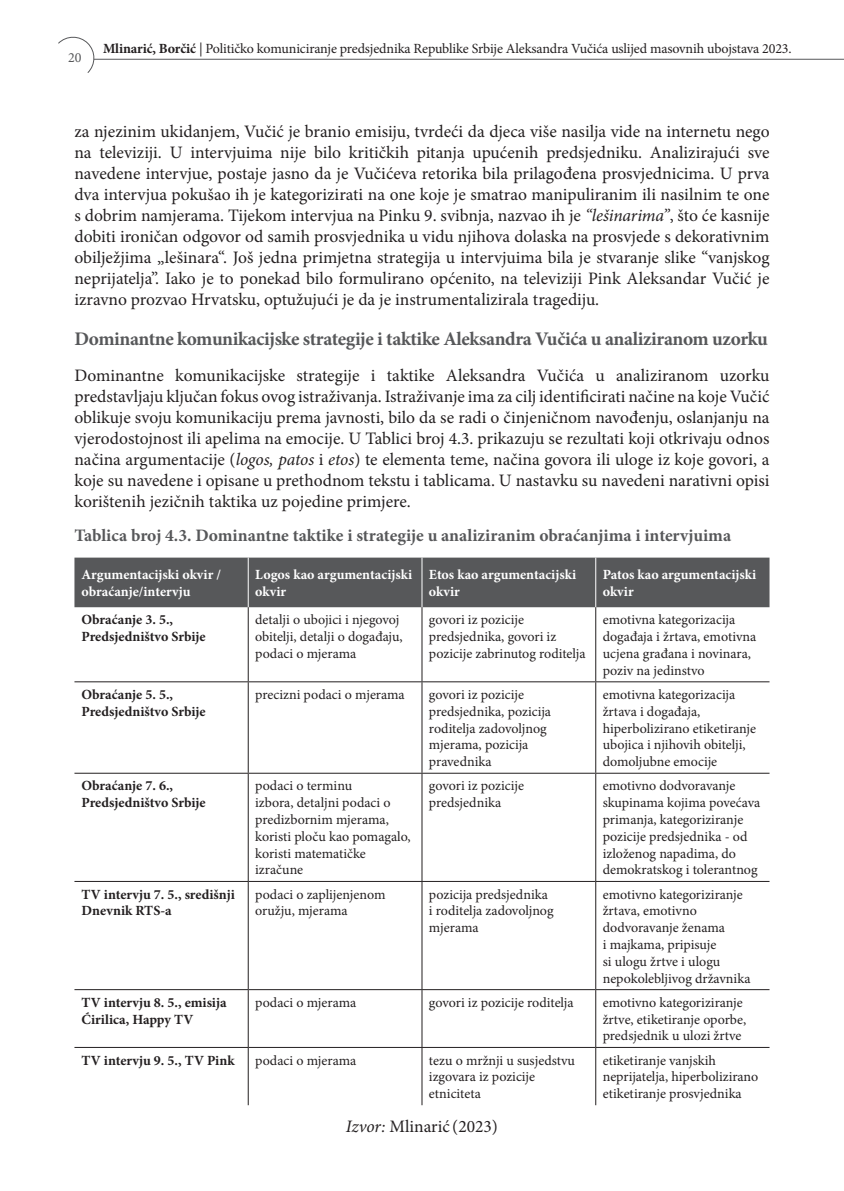
<style>
.page{position:relative;width:844px;height:1191px;background:#fff}
.page>*{position:absolute;margin:0;border:0;box-sizing:border-box;transform-origin:0 0}
.t1{font:700 19.25px "Minion Pro";letter-spacing:-.02em;color:#57585a}
.t2{font:17.5px/21px "Minion Pro";color:#231f20;text-align:justify}
.t3{font:700 17.5px "Minion Pro";color:#57585a}
.t4{font:14px/16.8px "Minion Pro";color:#231f20}
.t5{font:700 14px/16.8px "Minion Pro";color:#231f20}
.t6{font:700 14px/16.8px "Minion Pro";color:#fff}
.t7{font:14px "Minion Pro";color:#57585a}
.s1{font-weight:700}
.s2{font-style:italic}
</style>
<div class="page">
<svg style="left:58px;top:36px;width:39px;height:37px"></svg>
<hr style="left:94px;top:59px;width:749px;height:1px;background:#57585a">
<div style="left:74px;top:557px;width:695px;height:50px;background:#57585a"></div>
<hr style="left:248px;top:557px;width:1px;height:50px;background:#fff">
<hr style="left:421px;top:557px;width:1px;height:50px;background:#fff">
<hr style="left:595px;top:557px;width:1px;height:50px;background:#fff">
<hr style="left:248px;top:607px;width:1px;height:74px;background:#231f20">
<hr style="left:421px;top:607px;width:1px;height:74px;background:#231f20">
<hr style="left:595px;top:607px;width:1px;height:74px;background:#231f20">
<hr style="left:74px;top:681px;width:174px;height:1px;background:#231f20">
<hr style="left:74px;top:773px;width:174px;height:1px;background:#231f20">
<hr style="left:74px;top:881px;width:174px;height:1px;background:#231f20">
<hr style="left:74px;top:989px;width:174px;height:1px;background:#231f20">
<hr style="left:248px;top:682px;width:1px;height:91px;background:#231f20">
<hr style="left:248px;top:773px;width:1px;height:108px;background:#231f20">
<hr style="left:248px;top:882px;width:1px;height:107px;background:#231f20">
<hr style="left:248px;top:990px;width:1px;height:57px;background:#231f20">
<hr style="left:248px;top:681px;width:174px;height:1px;background:#231f20">
<hr style="left:422px;top:681px;width:173px;height:1px;background:#231f20">
<hr style="left:421px;top:682px;width:1px;height:91px;background:#231f20">
<hr style="left:421px;top:773px;width:1px;height:108px;background:#231f20">
<hr style="left:421px;top:882px;width:1px;height:107px;background:#231f20">
<hr style="left:421px;top:990px;width:1px;height:57px;background:#231f20">
<hr style="left:248px;top:773px;width:174px;height:1px;background:#231f20">
<hr style="left:422px;top:773px;width:173px;height:1px;background:#231f20">
<hr style="left:248px;top:881px;width:174px;height:1px;background:#231f20">
<hr style="left:422px;top:881px;width:173px;height:1px;background:#231f20">
<hr style="left:248px;top:989px;width:174px;height:1px;background:#231f20">
<hr style="left:422px;top:989px;width:173px;height:1px;background:#231f20">
<hr style="left:595px;top:682px;width:1px;height:91px;background:#231f20">
<hr style="left:595px;top:773px;width:1px;height:108px;background:#231f20">
<hr style="left:595px;top:882px;width:1px;height:107px;background:#231f20">
<hr style="left:595px;top:990px;width:1px;height:57px;background:#231f20">
<hr style="left:595px;top:681px;width:174px;height:1px;background:#231f20">
<hr style="left:595px;top:773px;width:174px;height:1px;background:#231f20">
<hr style="left:595px;top:881px;width:174px;height:1px;background:#231f20">
<hr style="left:595px;top:989px;width:174px;height:1px;background:#231f20">
<hr style="left:74px;top:1047px;width:174px;height:1px;background:#231f20">
<hr style="left:248px;top:1047px;width:1px;height:58px;background:#231f20">
<hr style="left:248px;top:1047px;width:174px;height:1px;background:#231f20">
<hr style="left:422px;top:1047px;width:173px;height:1px;background:#231f20">
<hr style="left:421px;top:1047px;width:1px;height:58px;background:#231f20">
<hr style="left:595px;top:1047px;width:1px;height:58px;background:#231f20">
<hr style="left:595px;top:1047px;width:174px;height:1px;background:#231f20">
<p class="t7" style="left:68px;top:48px;width:15px">20</p>
<p class="t4" style="left:103px;top:40px;width:690px"><span class="s1">Mlinarić, Borčić</span> | Političko komuniciranje predsjednika Republike Srbije Aleksandra Vučića uslijed masovnih ubojstava 2023.</p>
<p class="t2" style="left:74px;top:121px;width:696px">za njezinim ukidanjem, Vučić je branio emisiju, tvrdeći da djeca više nasilja vide na internetu nego na televiziji. U intervjuima nije bilo kritičkih pitanja upućenih predsjedniku. Analizirajući sve navedene intervjue, postaje jasno da je Vučićeva retorika bila prilagođena prosvjednicima. U prva dva intervjua pokušao ih je kategorizirati na one koje je smatrao manipuliranim ili nasilnim te one s dobrim namjerama. Tijekom intervjua na Pinku 9. svibnja, nazvao ih je <span class="s2">“lešinarima”</span>, što će kasnije dobiti ironičan odgovor od samih prosvjednika u vidu njihova dolaska na prosvjede s dekorativnim obilježjima „lešinara“. Još jedna primjetna strategija u intervjuima bila je stvaranje slike “vanjskog neprijatelja”. Iako je to ponekad bilo formulirano općenito, na televiziji Pink Aleksandar Vučić je izravno prozvao Hrvatsku, optužujući je da je instrumentalizirala tragediju.</p>
<p class="t1" style="left:74px;top:325px;width:694px">Dominantne komunikacijske strategije i taktike Aleksandra Vučića u analiziranom uzorku</p>
<p class="t2" style="left:74px;top:365px;width:696px">Dominantne komunikacijske strategije i taktike Aleksandra Vučića u analiziranom uzorku predstavljaju ključan fokus ovog istraživanja. Istraživanje ima za cilj identificirati načine na koje Vučić oblikuje svoju komunikaciju prema javnosti, bilo da se radi o činjeničnom navođenju, oslanjanju na vjerodostojnost ili apelima na emocije. U Tablici broj 4.3. prikazuju se rezultati koji otkrivaju odnos načina argumentacije (<span class="s2">logos, patos</span> i <span class="s2">etos</span>) te elementa teme, načina govora ili uloge iz koje govori, a koje su navedene i opisane u prethodnom tekstu i tablicama. U nastavku su navedeni narativni opisi korištenih jezičnih taktika uz pojedine primjere.</p>
<p class="t3" style="left:74px;top:523px;width:658px">Tablica broj 4.3. Dominantne taktike i strategije u analiziranim obraćanjima i intervjuima</p>
<p class="t6" style="left:81px;top:566px;width:141px">Argumentacijski okvir /</p>
<p class="t6" style="left:81px;top:583px;width:110px">obraćanje/intervju</p>
<p class="t6" style="left:255px;top:566px;width:158px">Logos kao argumentacijski okvir</p>
<p class="t6" style="left:429px;top:566px;width:149px">Etos kao argumentacijski okvir</p>
<p class="t6" style="left:602px;top:566px;width:155px">Patos kao argumentacijski okvir</p>
<p class="t5" style="left:81px;top:611px;width:126px">Obraćanje 3. 5.,<br>Predsjedništvo Srbije</p>
<p class="t4" style="left:255px;top:611px;width:149px">detalji o ubojici i njegovoj obitelji, detalji o događaju, podaci o mjerama</p>
<p class="t4" style="left:429px;top:611px;width:158px">govori iz pozicije predsjednika, govori iz pozicije zabrinutog roditelja</p>
<p class="t4" style="left:602px;top:611px;width:155px">emotivna kategorizacija događaja i žrtava, emotivna ucjena građana i novinara, poziv na jedinstvo</p>
<p class="t5" style="left:81px;top:686px;width:126px">Obraćanje 5. 5.,<br>Predsjedništvo Srbije</p>
<p class="t4" style="left:255px;top:686px;width:151px">precizni podaci o mjerama</p>
<p class="t4" style="left:429px;top:686px;width:124px">govori iz pozicije predsjednika, pozicija roditelja zadovoljnog mjerama, pozicija pravednika</p>
<p class="t4" style="left:602px;top:686px;width:155px">emotivna kategorizacija žrtava i događaja, hiperbolizirano etiketiranje ubojica i njihovih obitelji, domoljubne emocije</p>
<p class="t5" style="left:81px;top:777px;width:126px">Obraćanje 7. 6.,<br>Predsjedništvo Srbije</p>
<p class="t4" style="left:255px;top:777px;width:157px">podaci o terminu<br>izbora, detaljni podaci o predizbornim mjerama, koristi ploču kao pomagalo, koristi matematičke izračune</p>
<p class="t4" style="left:429px;top:777px;width:96px">govori iz pozicije predsjednika</p>
<p class="t4" style="left:602px;top:777px;width:159px">emotivno dodvoravanje skupinama kojima povećava primanja, kategoriziranje pozicije predsjednika - od izloženog napadima, do demokratskog i tolerantnog</p>
<p class="t5" style="left:81px;top:885px;width:155px">TV intervju 7. 5., središnji<br>Dnevnik RTS-a</p>
<p class="t4" style="left:255px;top:885px;width:132px">podaci o zaplijenjenom oružju, mjerama</p>
<p class="t4" style="left:429px;top:885px;width:126px">pozicija predsjednika i roditelja zadovoljnog mjerama</p>
<p class="t4" style="left:602px;top:885px;width:149px">emotivno kategoriziranje žrtava, emotivno dodvoravanje ženama<br>i majkama, pripisuje<br>si ulogu žrtve i ulogu nepokolebljivog državnika</p>
<p class="t5" style="left:81px;top:993px;width:147px">TV intervju 8. 5., emisija<br>Ćirilica, Happy TV</p>
<p class="t4" style="left:255px;top:994px;width:103px">podaci o mjerama</p>
<p class="t4" style="left:429px;top:994px;width:146px">govori iz pozicije roditelja</p>
<p class="t4" style="left:602px;top:994px;width:145px">emotivno kategoriziranje žrtve, etiketiranje oporbe, predsjednik u ulozi žrtve</p>
<p class="t5" style="left:81px;top:1051px;width:155px">TV intervju 9. 5., TV Pink</p>
<p class="t4" style="left:255px;top:1051px;width:103px">podaci o mjerama</p>
<p class="t4" style="left:429px;top:1051px;width:147px">tezu o mržnji u susjedstvu izgovara iz pozicije etniciteta</p>
<p class="t4" style="left:602px;top:1051px;width:157px">etiketiranje vanjskih neprijatelja, hiperbolizirano etiketiranje prosvjednika</p>
<p class="t2" style="left:346px;top:1115px;width:153px"><span class="s2">Izvor:</span> Mlinarić (2023)</p>
</div>
